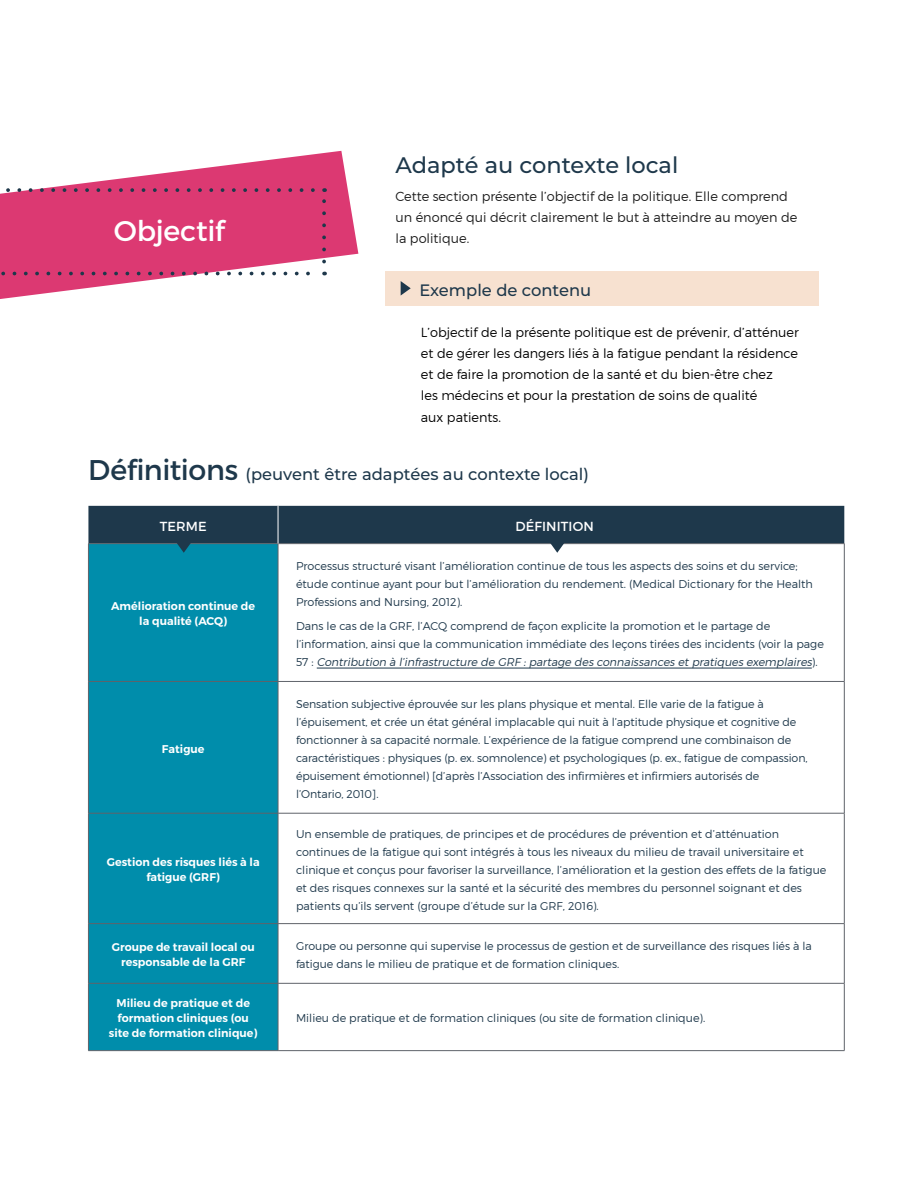
<style>
.page{position:relative;width:918px;height:1188px;background:#fff}
.page>*{position:absolute;margin:0;border:0;box-sizing:border-box;transform-origin:0 0}
.t1{font:28.5px "Montserrat";letter-spacing:-.01em;color:#fff}
.t2{font:500 22.5px "Montserrat";color:#1e384b}
.t3{font:500 16.5px "Montserrat";color:#1e384b}
.Body_Copy{font:300 13.2px/21px "Montserrat";color:#000}
.t4{font:300 13.2px/21px "Montserrat";color:#1c1c1c}
.t5{font:13.2px "Montserrat";letter-spacing:.01em;color:#fff}
.Bullet_Chart_Text{font:300 11.25px/18px "Montserrat";color:#1e384b}
.Bullet_Chart_Text-2{font:600 11.25px/15px "Montserrat";color:#fff;text-align:center}
.s1{font-weight:400;font-size:28.5px}
.s2{font-style:italic}
</style>
<div class="page">
<svg style="left:0;top:151px;width:358px;height:148px;fill:#dc3972"></svg>
<svg style="left:0;top:272px;width:325px;height:3px"></svg>
<svg style="left:322px;top:188px;width:4px;height:74px"></svg>
<svg style="left:0;top:188px;width:313px;height:4px"></svg>
<div style="left:386px;top:272px;width:433px;height:34px;background:#f7e1d0"></div>
<svg style="left:401px;top:281px;width:10px;height:15px"></svg>
<div style="left:89px;top:553px;width:189px;height:497px;background:#008dab"></div>
<svg style="left:279px;top:553px;width:565px;height:497px"></svg>
<hr style="left:88px;top:544px;width:1px;height:137px;background:#5f636a">
<hr style="left:88px;top:681px;width:190px;height:1px;background:#5f636a">
<hr style="left:88px;top:682px;width:1px;height:131px;background:#5f636a">
<hr style="left:88px;top:813px;width:190px;height:1px;background:#5f636a">
<hr style="left:88px;top:813px;width:1px;height:110px;background:#5f636a">
<hr style="left:88px;top:923px;width:190px;height:1px;background:#5f636a">
<hr style="left:88px;top:924px;width:1px;height:59px;background:#5f636a">
<hr style="left:88px;top:983px;width:190px;height:1px;background:#5f636a">
<hr style="left:88px;top:984px;width:1px;height:66px;background:#5f636a">
<hr style="left:88px;top:1050px;width:190px;height:1px;background:#5f636a">
<hr style="left:278px;top:543px;width:567px;height:1px;background:#5f636a">
<hr style="left:278px;top:544px;width:1px;height:137px;background:#5f636a">
<hr style="left:844px;top:544px;width:1px;height:137px;background:#5f636a">
<hr style="left:278px;top:681px;width:567px;height:1px;background:#5f636a">
<hr style="left:278px;top:682px;width:1px;height:131px;background:#5f636a">
<hr style="left:844px;top:682px;width:1px;height:131px;background:#5f636a">
<hr style="left:278px;top:813px;width:567px;height:1px;background:#5f636a">
<hr style="left:278px;top:813px;width:1px;height:110px;background:#5f636a">
<hr style="left:844px;top:813px;width:1px;height:110px;background:#5f636a">
<hr style="left:278px;top:923px;width:567px;height:1px;background:#5f636a">
<hr style="left:278px;top:924px;width:1px;height:59px;background:#5f636a">
<hr style="left:844px;top:924px;width:1px;height:59px;background:#5f636a">
<hr style="left:278px;top:983px;width:567px;height:1px;background:#5f636a">
<hr style="left:278px;top:984px;width:1px;height:66px;background:#5f636a">
<hr style="left:844px;top:984px;width:1px;height:66px;background:#5f636a">
<hr style="left:278px;top:1050px;width:567px;height:1px;background:#5f636a">
<hr style="left:317px;top:668px;width:495px;height:1px;background:#1e384b">
<svg style="left:88px;top:506px;width:756px;height:47px"></svg>
<h3 class="t2" style="left:395px;top:150px;width:284px">Adapté au contexte local</h3>
<h3 class="t4" style="left:395px;top:186px;width:403px">Cette section présente l’objectif de la politique. Elle comprend un énoncé qui décrit clairement le but à atteindre au moyen de la politique.</h3>
<h4 class="t3" style="left:420px;top:278px;width:173px">Exemple de contenu</h4>
<p class="Body_Copy" style="left:421px;top:321px;width:379px">L’objectif de la présente politique est de prévenir, d’atténuer et de gérer les dangers liés à la fatigue pendant la résidence et de faire la promotion de la santé et du bien-être chez<br>les médecins et pour la prestation de soins de qualité</p>
<p class="Body_Copy" style="left:421px;top:407px;width:82px">aux patients.</p>
<h2 class="t3" style="left:88px;top:462px;width:502px"><span class="s1">Définitions</span> (peuvent être adaptées au contexte local)</h2>
<p class="t5" style="left:160px;top:518px;width:48px">TERME</p>
<p class="t5" style="left:515px;top:518px;width:80px">DÉFINITION</p>
<h2 class="t1" style="left:114px;top:213px;width:112px">Objectif</h2>
<p class="Bullet_Chart_Text-2" style="left:111px;top:599px;width:146px">Amélioration continue de la qualité (ACQ)</p>
<p class="Bullet_Chart_Text-2" style="left:162px;top:741px;width:44px">Fatigue</p>
<p class="Bullet_Chart_Text-2" style="left:107px;top:855px;width:154px">Gestion des risques liés à la fatigue (GRF)</p>
<p class="Bullet_Chart_Text" style="left:296px;top:556px;width:518px">Processus structuré visant l’amélioration continue de tous les aspects des soins et du service; étude continue ayant pour but l’amélioration du rendement. (Medical Dictionary for the Health<br>Professions and Nursing, 2012).</p>
<p class="Bullet_Chart_Text" style="left:296px;top:617px;width:529px">Dans le cas de la GRF, l’ACQ comprend de façon explicite la promotion et le partage de l’information, ainsi que la communication immédiate des leçons tirées des incidents (voir la page<br>5 7 : <span class="s2">Contribution à l’infrastructure de GRF : partage des connaissances et pratiques exemplaires</span>) .</p>
<p class="Bullet_Chart_Text" style="left:296px;top:695px;width:513px">Sensation subjective éprouvée sur les plans physique et mental. Elle varie de la fatigue à l’épuisement, et crée un état général implacable qui nuit à l’aptitude physique et cognitive de fonctionner à sa capacité normale. L’expérience de la fatigue comprend une combinaison de caractéristiques : physiques (p. ex. somnolence) et psychologiques (p. ex., fatigue de compassion, épuisement émotionnel) [d’après l’Association des infirmières et infirmiers autorisés de l’Ontario, 2010].</p>
<p class="Bullet_Chart_Text" style="left:296px;top:825px;width:532px">Un ensemble de pratiques, de principes et de procédures de prévention et d’atténuation continues de la fatigue qui sont intégrés à tous les niveaux du milieu de travail universitaire et clinique et conçus pour favoriser la surveillance, l’amélioration et la gestion des effets de la fatigue et des risques connexes sur la santé et la sécurité des membres du personnel soignant et des patients qu’ils servent (groupe d’étude sur la GRF, 2016).</p>
<p class="Bullet_Chart_Text-2" style="left:112px;top:940px;width:145px">Groupe de travail local ou responsable de la GRF</p>
<p class="Bullet_Chart_Text" style="left:296px;top:937px;width:517px">Groupe ou personne qui supervise le processus de gestion et de surveillance des risques liés à la fatigue dans le milieu de pratique et de formation cliniques.</p>
<p class="Bullet_Chart_Text-2" style="left:109px;top:996px;width:150px">Milieu de pratique et de formation cliniques (ou site de formation clinique)</p>
<p class="Bullet_Chart_Text" style="left:296px;top:1009px;width:411px">Milieu de pratique et de formation cliniques (ou site de formation clinique).</p>
</div>
